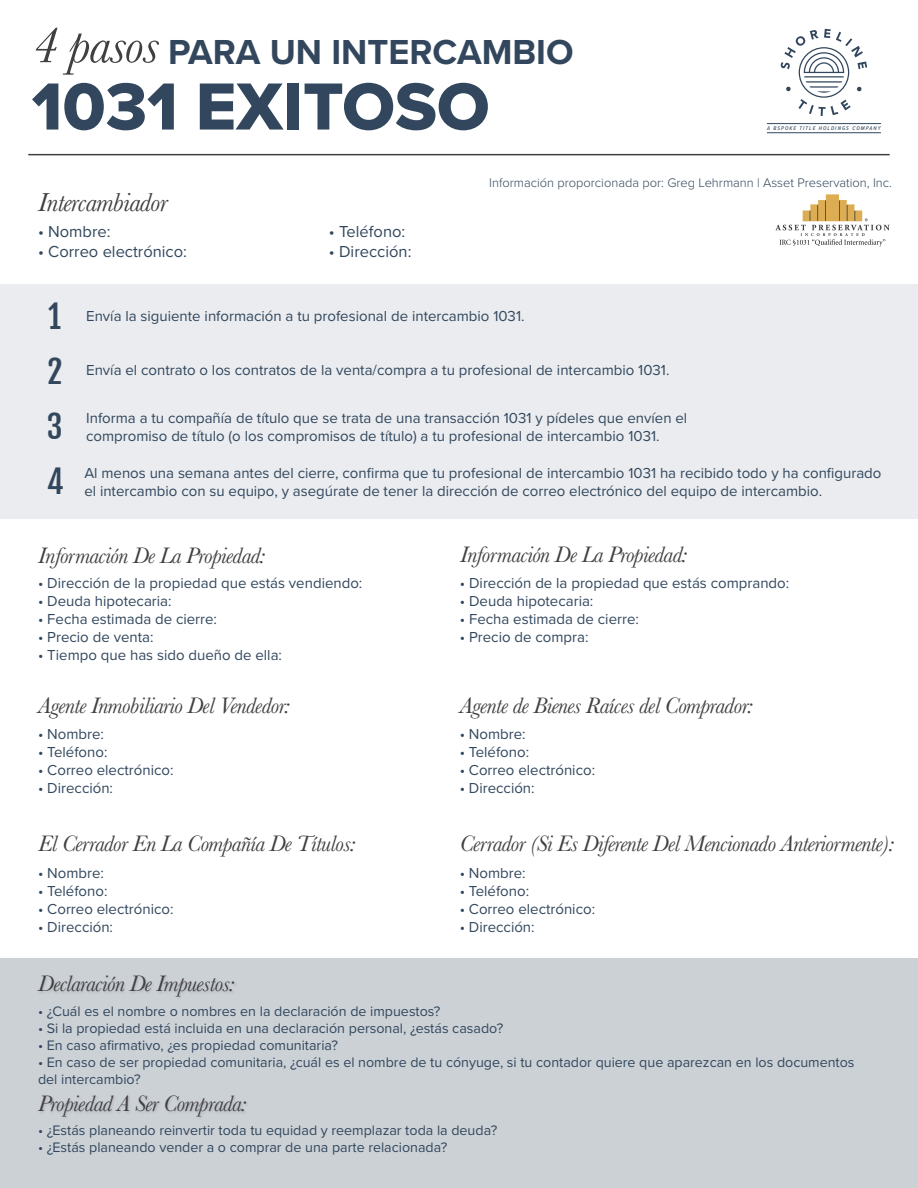
<style>
.page{position:relative;width:918px;height:1188px;background:#fff}
.page>*{position:absolute;margin:0;border:0;box-sizing:border-box;transform-origin:0 0}
.t1{font:69px "Proxima Nova Extrabld";color:#32475d}
.t2{font:700 36px "Proxima Nova";color:#32475d}
.t3{font:31.5px/55.2px "Fjalla One";color:#32475d;text-align:justify}
.t4{font:italic 27px "Baskerville";letter-spacing:-.025em;color:#414041}
.t5{font:italic 23.25px "Baskerville";letter-spacing:-.025em;color:#414041}
.t6{font:16.5px "Proxima Nova";color:#32475d}
.t7{font:15px/18px "Proxima Nova";color:#32475d}
.t8{font:14.25px/17.1px "Proxima Nova";color:#32475d}
.t9{font:300 12.9px "Proxima Nova";color:#32475d}
.t10{font:italic 500 5.55px "Proxima Nova Cond";letter-spacing:.195em;color:#32475d}
.s1{font-family:"Baskerville";font-weight:400;font-style:italic;font-size:52.5px;color:#414041}
</style>
<div class="page">
<div style="left:0;top:285px;width:918px;height:234px;background:#eaecef"></div>
<hr style="left:28px;top:154px;width:862px;height:1px;background:#414041">
<div style="left:0;top:959px;width:918px;height:229px;background:#ccd1d6"></div>
<img style="left:775px;top:195px;width:115px;height:51px">
<svg style="left:781px;top:29px;width:86px;height:87px"></svg>
<hr style="left:767px;top:123px;width:114px;height:1px;background:#32475d">
<hr style="left:767px;top:132px;width:114px;height:1px;background:#32475d">
<h2 class="t2" style="left:32px;top:25px;width:544px"><span class="s1">4 pasos</span> PARA UN INTERCAMBIO</h2>
<h1 class="t1" style="left:32px;top:55px;width:460px">1031 EXITOSO</h1>
<p class="t10" style="left:767px;top:124px;width:115px">A BSPOKE TITLE HOLDINGS COMPANY</p>
<h3 class="t4" style="left:38px;top:184px;width:131px">Intercambiador</h3>
<p class="t6" style="left:38px;top:220px;width:74px">• Nombre:</p>
<p class="t6" style="left:38px;top:239px;width:151px">• Correo electrónico:</p>
<p class="t6" style="left:329px;top:220px;width:78px">• Teléfono:</p>
<p class="t6" style="left:329px;top:239px;width:84px">• Dirección:</p>
<p class="t9" style="left:489px;top:173px;width:404px">Información proporcionada por: Greg Lehrmann | Asset Preservation, Inc.</p>
<h3 class="t3" style="left:47px;top:289px;width:18px">1<br>2<br>3<br>4</h3>
<p class="t7" style="left:86px;top:307px;width:440px">Envía la siguiente información a tu profesional de intercambio 1031.</p>
<p class="t7" style="left:86px;top:360px;width:585px">Envía el contrato o los contratos de la venta/compra a tu profesional de intercambio 1031.</p>
<p class="t7" style="left:86px;top:409px;width:603px">Informa a tu compañía de título que se trata de una transacción 1031 y pídeles que envíen el compromiso de título (o los compromisos de título) a tu profesional de intercambio 1031.</p>
<p class="t7" style="left:84px;top:464px;width:799px">Al menos una semana antes del cierre, confirma que tu profesional de intercambio 1031 ha recibido todo y ha configurado el intercambio con su equipo, y asegúrate de tener la dirección de correo electrónico del equipo de intercambio.</p>
<h3 class="t5" style="left:38px;top:540px;width:229px">Información De La Propiedad:</h3>
<p class="t7" style="left:38px;top:574px;width:326px">• Dirección de la propiedad que estás vendiendo:</p>
<p class="t7" style="left:38px;top:592px;width:135px">• Deuda hipotecaria:</p>
<p class="t7" style="left:38px;top:610px;width:181px">• Fecha estimada de cierre:</p>
<p class="t7" style="left:38px;top:628px;width:117px">• Precio de venta:</p>
<p class="t7" style="left:38px;top:646px;width:245px">• Tiempo que has sido dueño de ella:</p>
<h3 class="t5" style="left:38px;top:690px;width:253px">Agente Inmobiliario Del Vendedor:</h3>
<p class="t7" style="left:38px;top:725px;width:68px">• Nombre:</p>
<p class="t7" style="left:38px;top:743px;width:71px">• Teléfono:</p>
<p class="t7" style="left:38px;top:761px;width:137px">• Correo electrónico:</p>
<p class="t7" style="left:38px;top:779px;width:77px">• Dirección:</p>
<h3 class="t5" style="left:38px;top:828px;width:319px">El Cerrador En La Compañía De Títulos:</h3>
<p class="t7" style="left:38px;top:863px;width:68px">• Nombre:</p>
<p class="t7" style="left:38px;top:881px;width:71px">• Teléfono:</p>
<p class="t7" style="left:38px;top:899px;width:137px">• Correo electrónico:</p>
<p class="t7" style="left:38px;top:917px;width:77px">• Dirección:</p>
<h3 class="t5" style="left:460px;top:539px;width:229px">Información De La Propiedad:</h3>
<p class="t7" style="left:460px;top:574px;width:331px">• Dirección de la propiedad que estás comprando:</p>
<p class="t7" style="left:460px;top:592px;width:135px">• Deuda hipotecaria:</p>
<p class="t7" style="left:460px;top:610px;width:181px">• Fecha estimada de cierre:</p>
<p class="t7" style="left:460px;top:628px;width:130px">• Precio de compra:</p>
<h3 class="t5" style="left:460px;top:690px;width:295px">Agente de Bienes Raíces del Comprador:</h3>
<p class="t7" style="left:460px;top:725px;width:68px">• Nombre:</p>
<p class="t7" style="left:460px;top:743px;width:71px">• Teléfono:</p>
<p class="t7" style="left:460px;top:761px;width:137px">• Correo electrónico:</p>
<p class="t7" style="left:460px;top:779px;width:77px">• Dirección:</p>
<h3 class="t5" style="left:460px;top:828px;width:436px">Cerrador (Si Es Diferente Del Mencionado Anteriormente):</h3>
<p class="t7" style="left:460px;top:863px;width:68px">• Nombre:</p>
<p class="t7" style="left:460px;top:881px;width:71px">• Teléfono:</p>
<p class="t7" style="left:460px;top:899px;width:137px">• Correo electrónico:</p>
<p class="t7" style="left:460px;top:917px;width:77px">• Dirección:</p>
<h3 class="t5" style="left:38px;top:968px;width:198px">Declaración De Impuestos:</h3>
<p class="t8" style="left:38px;top:1002px;width:404px">• ¿Cuál es el nombre o nombres en la declaración de impuestos?</p>
<p class="t8" style="left:38px;top:1019px;width:467px">• Si la propiedad está incluida en una declaración personal, ¿estás casado?</p>
<p class="t8" style="left:38px;top:1036px;width:302px">• En caso afirmativo, ¿es propiedad comunitaria?</p>
<p class="t8" style="left:38px;top:1053px;width:818px">• En caso de ser propiedad comunitaria, ¿cuál es el nombre de tu cónyuge, si tu contador quiere que aparezcan en los documentos del intercambio?</p>
<h3 class="t5" style="left:38px;top:1088px;width:210px">Propiedad A Ser Comprada:</h3>
<p class="t8" style="left:38px;top:1121px;width:461px">• ¿Estás planeando reinvertir toda tu equidad y reemplazar toda la deuda?</p>
<p class="t8" style="left:38px;top:1138px;width:411px">• ¿Estás planeando vender a o comprar de una parte relacionada?</p>
</div>
